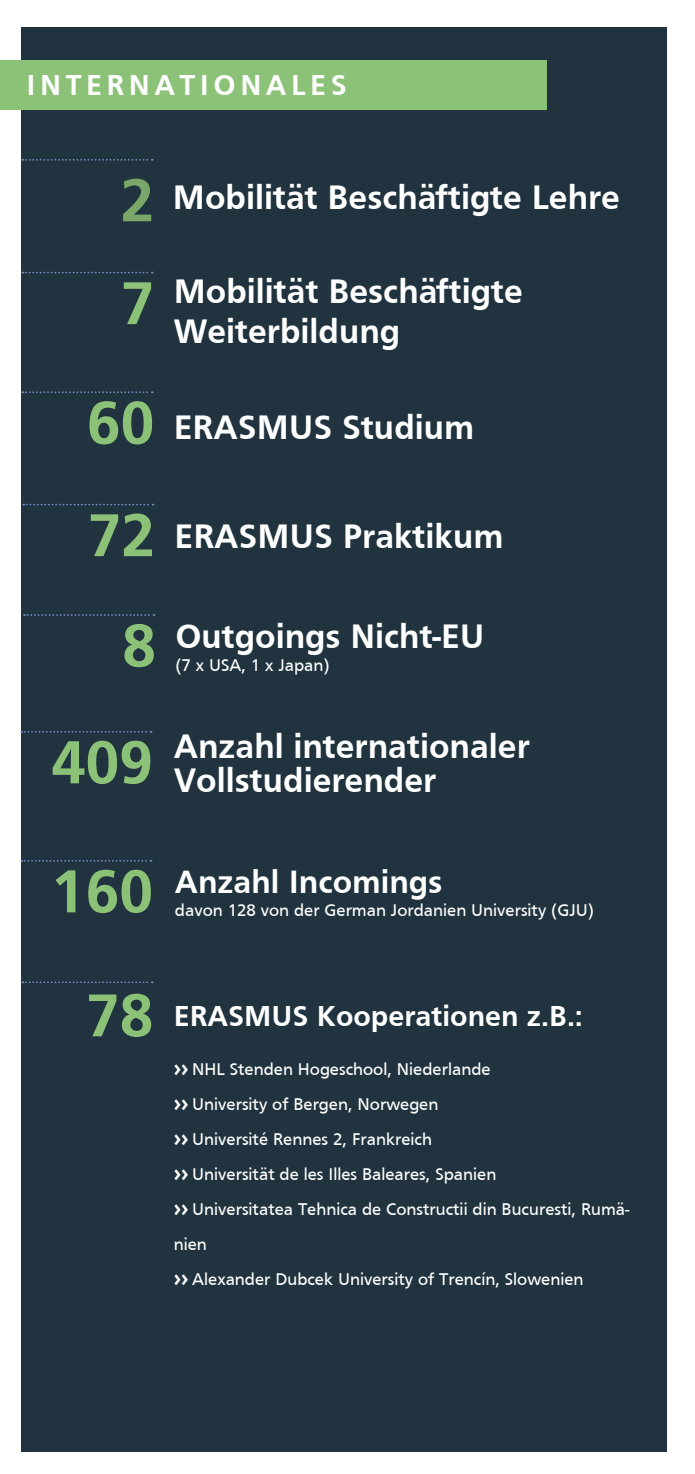
<style>
.page{position:relative;width:695px;height:1474px;background:#fff}
.page>*{position:absolute;margin:0;border:0;box-sizing:border-box;transform-origin:0 0}
.t1{font:700 35px/40.2px "Frutiger";color:#fff}
.t2{font:700 33.25px "Frutiger";color:#fff}
.t3{font:700 29.75px "Frutiger";color:#fff}
.t4{font:700 29.75px "Frutiger";letter-spacing:.15em;color:#fff}
.t5{font:17.5px/35px "Frutiger";color:#fff}
.s1{font-size:63px;color:#78a767}
.s2{font-size:63px;color:#8cc277}
.s3{font-family:"Meta Pro";font-weight:700}
</style>
<div class="page">
<div style="left:21px;top:27px;width:645px;height:1424px;background:#20333e"></div>
<div style="left:0;top:60px;width:546px;height:50px;background:#8cc277"></div>
<svg style="left:22px;top:159px;width:131px;height:2px"></svg>
<svg style="left:22px;top:391px;width:131px;height:2px"></svg>
<svg style="left:22px;top:272px;width:131px;height:1px"></svg>
<svg style="left:23px;top:504px;width:131px;height:1px"></svg>
<svg style="left:22px;top:981px;width:131px;height:2px"></svg>
<svg style="left:21px;top:731px;width:130px;height:1px"></svg>
<svg style="left:21px;top:860px;width:130px;height:1px"></svg>
<svg style="left:24px;top:614px;width:130px;height:2px"></svg>
<h3 class="t4" style="left:26px;top:68px;width:322px">INTERNATIONALES</h3>
<h1 class="t1" style="left:120px;top:176px;width:500px"><span class="s1">2</span> Mobilität Beschäftigte Lehre</h1>
<h1 class="t1" style="left:174px;top:271px;width:350px;text-indent:-53px"><span class="s2">7</span> Mobilität Beschäftigte<br>Weiterbildung</h1>
<h1 class="t1" style="left:87px;top:406px;width:389px"><span class="s2">60</span> ERASMUS Studium</h1>
<h1 class="t1" style="left:88px;top:515px;width:417px"><span class="s2">72</span> ERASMUS Praktikum</h1>
<h1 class="t1" style="left:122px;top:615px;width:364px"><span class="s2">8</span> Outgoings Nicht-EU</h1>
<p class="t5" style="left:175px;top:647px;width:156px">(7 x USA, 1 x Japan)</p>
<h1 class="t1" style="left:174px;top:729px;width:357px;line-height:33.2px;text-indent:-122px"><span class="s2">409</span> Anzahl internationaler<br>Vollstudierender</h1>
<h2 class="t2" style="left:52px;top:863px;width:392px"><span class="s2">160</span> Anzahl Incomings</h2>
<p class="t5" style="left:175px;top:892px;width:420px">davon 128 von der German Jordanien University (GJU)</p>
<h3 class="t3" style="left:86px;top:998px;width:498px"><span class="s2">78</span> ERASMUS Kooperationen z.B.:</h3>
<p class="t5" style="left:174px;top:1051px;width:457px"><span class="s3">&gt;&gt;</span> NHL Stenden Hogeschool, Niederlande<br><span class="s3">&gt;&gt;</span> University of Bergen, Norwegen<br><span class="s3">&gt;&gt;</span> Université Rennes 2, Frankreich<br><span class="s3">&gt;&gt;</span> Universität de les Illes Baleares, Spanien<br><span class="s3">&gt;&gt;</span> Universitatea Tehnica de Constructii din Bucuresti, Rumä&shy;nien<br><span class="s3">&gt;&gt;</span> Alexander Dubcek University of Trencín, Slowenien</p>
</div>
